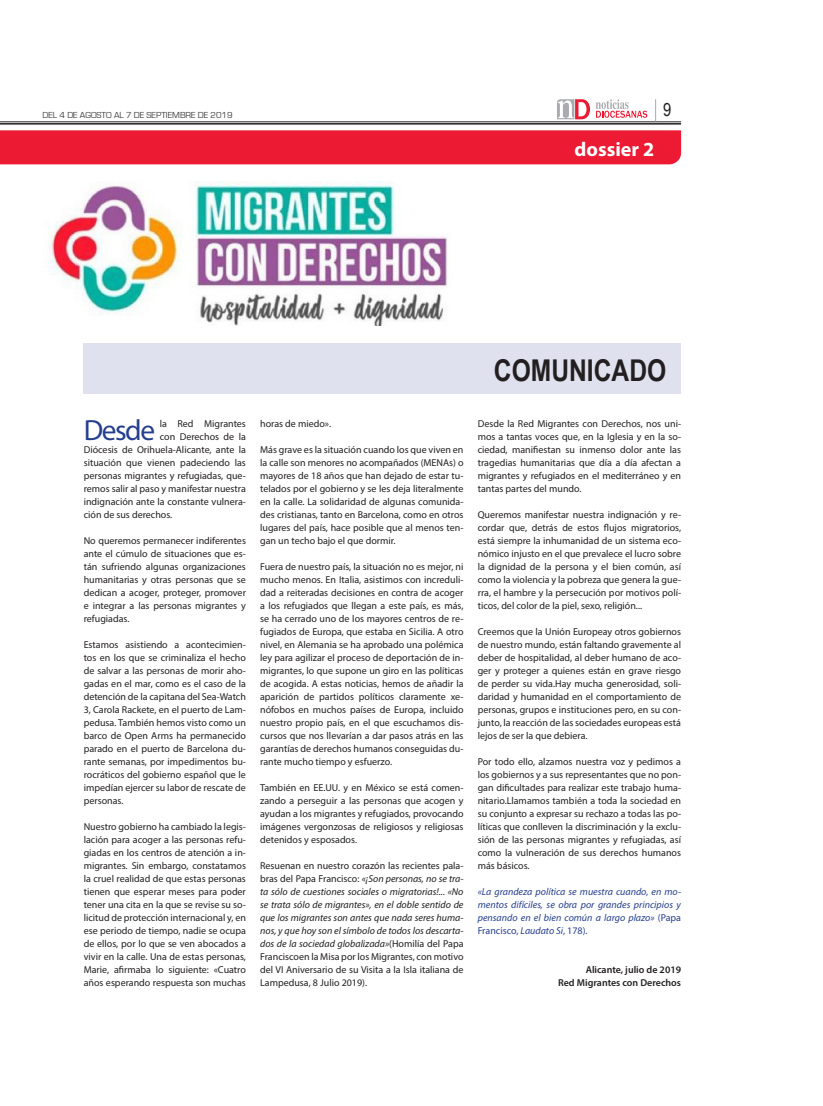
<style>
.page{position:relative;width:823px;height:1106px;background:#fff}
.page>*{position:absolute;margin:0;border:0;box-sizing:border-box;transform-origin:0 0}
.Párrafo_NODI{font:700 30px "Arial Narrow";color:#231f20}
.Párrafo_NODI-2{font:29.3px "Myriad Pro";letter-spacing:-.05em;color:#253f8e}
.t1{font:700 20px "Myriad Pro";color:#fff}
.t2{font:18px "Arial Narrow";color:#231f20}
.Párrafo_NODI-3{font:10px/13px "Myriad Pro";color:#231f20;text-align:justify}
.Párrafo_NODI-4{font:italic 10px/13px "Myriad Pro";color:#231f20;text-align:justify}
.Párrafo_NODI-5{font:italic 10px/13px "Myriad Pro";color:#253f8e;text-align:justify}
.Párrafo_NODI-6{font:600 10px "Myriad Pro";color:#231f20}
.t3{font:9px "Eurostile";color:#3e3e3f}
.s1{font-style:normal}
</style>
<div class="page">
<div style="left:84px;top:343px;width:596px;height:50px;background:#e0e1ee"></div>
<hr style="left:0;top:122px;width:680px;height:1px;background:#231f20">
<hr style="left:0;top:123px;width:680px;height:2px;background:#231f20">
<svg style="left:557px;top:99px;width:32px;height:20px"></svg>
<svg style="left:596px;top:99px;width:51px;height:19px"></svg>
<div style="left:0;top:130px;width:680px;height:35px;background:#ed1a33"></div>
<img style="left:48px;top:181px;width:400px;height:144px">
<p class="t3" style="left:43px;top:110px;width:191px">DEL 4 DE AGOSTO AL 7 DE SEPTIEMBRE DE 2019</p>
<p class="t2" style="left:662px;top:97px;width:10px">9</p>
<p class="t1" style="left:574px;top:137px;width:81px">dossier 2</p>
<p class="Párrafo_NODI" style="left:493px;top:348px;width:174px">COMUNICADO</p>
<p class="Párrafo_NODI-2" style="left:84px;top:411px;width:73px">Desde</p>
<p class="Párrafo_NODI-3" style="left:160px;top:416px;width:88px">la Red Migrantes</p>
<p class="Párrafo_NODI-3" style="left:160px;top:429px;width:88px">con Derechos de la</p>
<p class="Párrafo_NODI-3" style="left:84px;top:442px;width:164px">Diócesis de Orihuela-Alicante, ante la</p>
<p class="Párrafo_NODI-3" style="left:84px;top:455px;width:164px">situación que vienen padeciendo las</p>
<p class="Párrafo_NODI-3" style="left:84px;top:468px;width:164px">personas migrantes y refugiadas, que-</p>
<p class="Párrafo_NODI-3" style="left:84px;top:481px;width:164px">remos salir al paso y manifestar nuestra</p>
<p class="Párrafo_NODI-3" style="left:84px;top:494px;width:164px">indignación ante la constante vulnera-</p>
<p class="Párrafo_NODI-3" style="left:84px;top:507px;width:90px">ción de sus derechos.</p>
<p class="Párrafo_NODI-3" style="left:84px;top:533px;width:164px">No queremos permanecer indiferentes ante el cúmulo de situaciones que es&shy;tán sufriendo algunas organizaciones humanitarias y otras personas que se dedican a acoger, proteger, promover e integrar a las personas migrantes y refugiadas.</p>
<p class="Párrafo_NODI-3" style="left:84px;top:637px;width:164px">Estamos asistiendo a acontecimien&shy;tos en los que se criminaliza el hecho de salvar a las personas de morir aho&shy;gadas en el mar, como es el caso de la detención de la capitana del Sea-Watch 3, Carola Rackete, en el puerto de Lam&shy;pedusa. También hemos visto como un barco de Open Arms ha permanecido parado en el puerto de Barcelona du&shy;rante semanas, por impedimentos bu&shy;rocráticos del gobierno español que le impedían ejercer su labor de rescate de personas.</p>
<p class="Párrafo_NODI-3" style="left:84px;top:819px;width:164px">Nuestro gobierno ha cambiado la legis&shy;lación para acoger a las personas refu&shy;giadas en los centros de atención a in&shy;migrantes. Sin embargo, constatamos la cruel realidad de que estas personas tienen que esperar meses para poder tener una cita en la que se revise su so&shy;licitud de protección internacional y, en ese periodo de tiempo, nadie se ocupa de ellos, por lo que se ven abocados a vivir en la calle. Una de estas personas, Marie, afirmaba lo siguiente: «Cuatro años esperando respuesta son muchas</p>
<p class="Párrafo_NODI-3" style="left:260px;top:416px;width:73px">horas de miedo».</p>
<p class="Párrafo_NODI-3" style="left:260px;top:442px;width:205px">Más grave es la situación cuando los que viven en la calle son menores no acompañados (MENAs) o mayores de 18 años que han dejado de estar tu&shy;telados por el gobierno y se les deja literalmente en la calle. La solidaridad de algunas comunida&shy;des cristianas, tanto en Barcelona, como en otros lugares del país, hace posible que al menos ten&shy;gan un techo bajo el que dormir.</p>
<p class="Párrafo_NODI-3" style="left:260px;top:559px;width:205px">Fuera de nuestro país, la situación no es mejor, ni mucho menos. En Italia, asistimos con increduli&shy;dad a reiteradas decisiones en contra de acoger a los refugiados que llegan a este país, es más, se ha cerrado uno de los mayores centros de re&shy;fugiados de Europa, que estaba en Sicilia. A otro nivel, en Alemania se ha aprobado una polémica ley para agilizar el proceso de deportación de in&shy;migrantes, lo que supone un giro en las políticas de acogida. A estas noticias, hemos de añadir la aparición de partidos políticos claramente xe&shy;nófobos en muchos países de Europa, incluido nuestro propio país, en el que escuchamos dis&shy;cursos que nos llevarían a dar pasos atrás en las garantías de derechos humanos conseguidas du&shy;rante mucho tiempo y esfuerzo.</p>
<p class="Párrafo_NODI-3" style="left:260px;top:780px;width:205px">También en EE.UU. y en México se está comen&shy;zando a perseguir a las personas que acogen y ayudan a los migrantes y refugiados, provocando imágenes vergonzosas de religiosos y religiosas detenidos y esposados.</p>
<p class="Párrafo_NODI-4" style="left:260px;top:858px;width:205px"><span class="s1">Resuenan en nuestro corazón las recientes pala&shy;bras del Papa Francisco:</span> «¡Son personas, no se tra&shy;ta sólo de cuestiones sociales o migratorias!... «No se trata sólo de migrantes», en el doble sentido de que los migrantes son antes que nada seres huma&shy;nos, y que hoy son el símbolo de todos los descarta&shy;dos de la sociedad globalizada»<span class="s1">(Homilía del Papa Franciscoen la Misa por los Migrantes, con motivo del VI Aniversario de su Visita a la Isla italiana de Lampedusa, 8 Julio 2019).</span></p>
<p class="Párrafo_NODI-3" style="left:477px;top:416px;width:205px">Desde la Red Migrantes con Derechos, nos uni&shy;mos a tantas voces que, en la Iglesia y en la so&shy;ciedad, manifiestan su inmenso dolor ante las tragedias humanitarias que día a día afectan a migrantes y refugiados en el mediterráneo y en tantas partes del mundo.</p>
<p class="Párrafo_NODI-3" style="left:477px;top:507px;width:205px">Queremos manifestar nuestra indignación y re&shy;cordar que, detrás de estos flujos migratorios, está siempre la inhumanidad de un sistema eco&shy;nómico injusto en el que prevalece el lucro sobre la dignidad de la persona y el bien común, así como la violencia y la pobreza que genera la gue&shy;rra, el hambre y la persecución por motivos polí&shy;ticos, del color de la piel, sexo, religión...</p>
<p class="Párrafo_NODI-3" style="left:477px;top:624px;width:205px">Creemos que la Unión Europeay otros gobiernos de nuestro mundo, están faltando gravemente al deber de hospitalidad, al deber humano de aco&shy;ger y proteger a quienes están en grave riesgo de perder su vida.Hay mucha generosidad, soli&shy;daridad y humanidad en el comportamiento de personas, grupos e instituciones pero, en su con&shy;junto, la reacción de las sociedades europeas está lejos de ser la que debiera.</p>
<p class="Párrafo_NODI-3" style="left:477px;top:754px;width:205px">Por todo ello, alzamos nuestra voz y pedimos a los gobiernos y a sus representantes que no pon&shy;gan dificultades para realizar este trabajo huma&shy;nitario.Llamamos también a toda la sociedad en su conjunto a expresar su rechazo a todas las po&shy;líticas que conlleven la discriminación y la exclu&shy;sión de las personas migrantes y refugiadas, así como la vulneración de sus derechos humanos más básicos.</p>
<p class="Párrafo_NODI-5" style="left:477px;top:884px;width:205px">«La grandeza política se muestra cuando, en mo&shy;mentos difíciles, se obra por grandes principios y pensando en el bien común a largo plazo» <span class="s1">(Papa Francisco,</span> Laudato Si<span class="s1">, 178).</span></p>
<p class="Párrafo_NODI-6" style="left:585px;top:963px;width:97px">Alicante, julio de 2019</p>
<p class="Párrafo_NODI-6" style="left:557px;top:976px;width:124px">Red Migrantes con Derechos</p>
</div>
